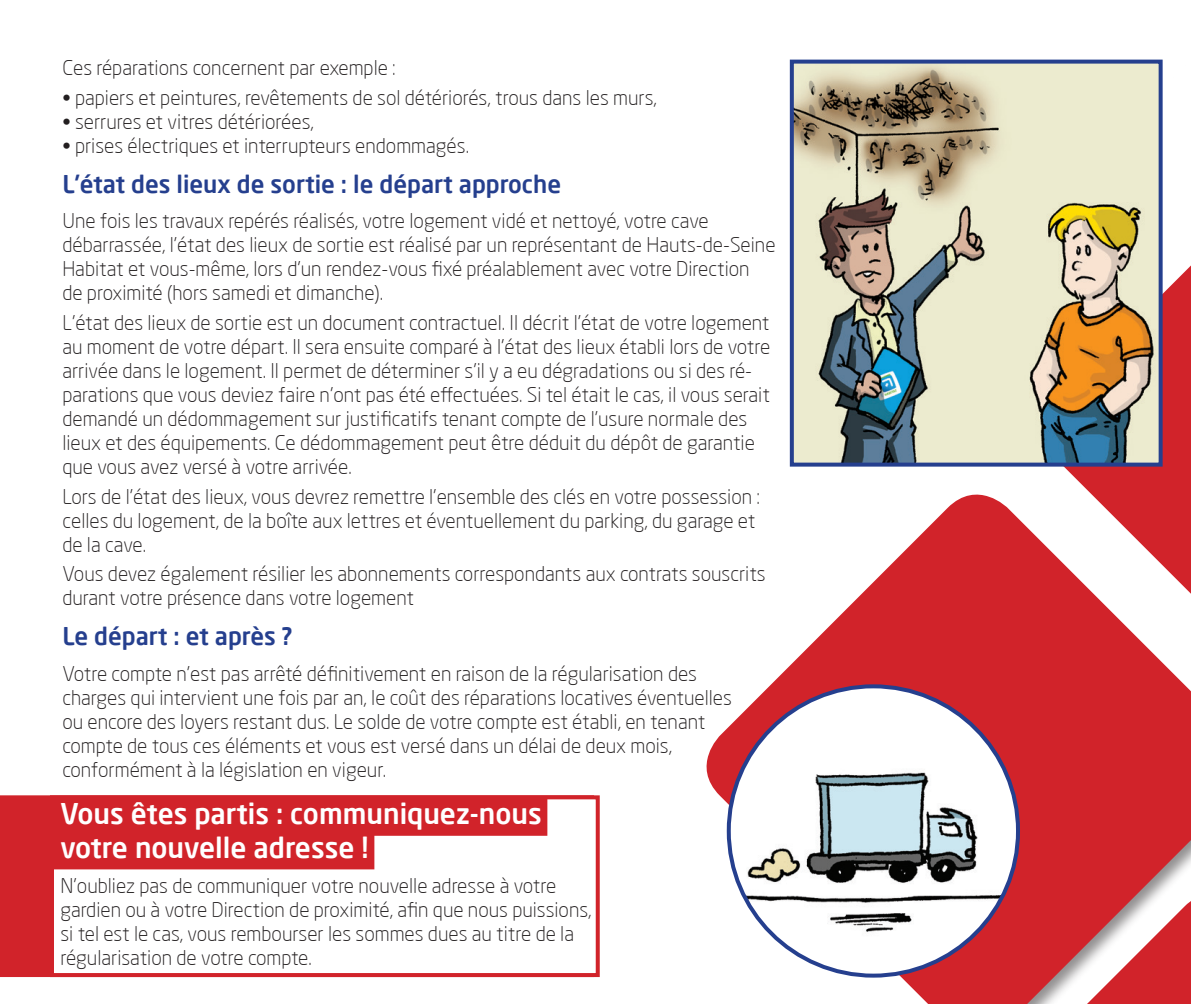
<style>
.page{position:relative;width:1191px;height:1004px;background:#fff}
.page>*{position:absolute;margin:0;border:0;box-sizing:border-box;transform-origin:0 0}
.t1{font:500 28px/33.6px "Neo Sans Pro";color:#fff}
.t2{font:500 24px "Neo Sans Pro";color:#253f8e}
.t3{font:300 20px/24px "Neo Sans Pro";color:#231f20}
</style>
<div class="page">
<svg style="left:1027px;top:142px;width:164px;height:336px;fill:#d1232a"></svg>
<svg style="left:706px;top:478px;width:485px;height:525px;fill:#d1232a"></svg>
<svg style="left:1010px;top:876px;width:181px;height:127px"></svg>
<img style="left:795px;top:65px;width:362px;height:396px">
<div style="left:790px;top:60px;width:372px;height:406px;border:4px solid #253f8e"></div>
<img style="left:729px;top:686px;width:289px;height:289px;border-radius:145px">
<div style="left:0;top:795px;width:50px;height:182px;background:#d1232a"></div>
<div style="left:50px;top:795px;width:550px;height:182px;background:#fff;border:4px solid #d1232a"></div>
<div style="left:49px;top:797px;width:498px;height:38px;background:#d1232a"></div>
<div style="left:49px;top:831px;width:325px;height:38px;background:#d1232a"></div>
<p class="t3" style="left:62px;top:55px;width:335px">Ces réparations concernent par exemple :</p>
<p class="t3" style="left:62px;top:85px;width:596px">• papiers et peintures, revêtements de sol détériorés, trous dans les murs,</p>
<p class="t3" style="left:62px;top:109px;width:253px">• serrures et vitres détériorées,</p>
<p class="t3" style="left:62px;top:133px;width:408px">• prises électriques et interrupteurs endommagés.</p>
<p class="t2" style="left:62px;top:169px;width:500px">L’état des lieux de sortie : le départ approche</p>
<p class="t3" style="left:62px;top:208px;width:714px">Une fois les travaux repérés réalisés, votre logement vidé et nettoyé, votre cave débarrassée, l’état des lieux de sortie est réalisé par un représentant de Hauts-de-Seine Habitat et vous-même, lors d’un rendez-vous fixé préalablement avec votre Direction<br>de proximité (hors samedi et dimanche).</p>
<p class="t3" style="left:62px;top:310px;width:709px">L’état des lieux de sortie est un document contractuel. Il décrit l’état de votre logement au moment de votre départ. Il sera ensuite comparé à l’état des lieux établi lors de votre arrivée dans le logement. Il permet de déterminer s’il y a eu dégradations ou si des ré&shy;parations que vous deviez faire n’ont pas été effectuées. Si tel était le cas, il vous serait demandé un dédommagement sur justificatifs tenant compte de l’usure normale des lieux et des équipements. Ce dédommagement peut être déduit du dépôt de garantie que vous avez versé à votre arrivée.</p>
<p class="t3" style="left:62px;top:484px;width:699px">Lors de l’état des lieux, vous devrez remettre l’ensemble des clés en votre possession : celles du logement, de la boîte aux lettres et éventuellement du parking, du garage et de la cave.</p>
<p class="t3" style="left:62px;top:561px;width:705px">Vous devez également résilier les abonnements correspondants aux contrats souscrits durant votre présence dans votre logement</p>
<p class="t2" style="left:62px;top:621px;width:231px">Le départ : et après ?</p>
<p class="t3" style="left:62px;top:661px;width:671px">Votre compte n’est pas arrêté définitivement en raison de la régularisation des charges qui intervient une fois par an, le coût des réparations locatives éventuelles ou encore des loyers restant dus. Le solde de votre compte est établi, en tenant compte de tous ces éléments et vous est versé dans un délai de deux mois, conformément à la législation en vigeur.</p>
<h1 class="t1" style="left:60px;top:796px;width:483px">Vous êtes partis : communiquez-nous votre nouvelle adresse !</h1>
<p class="t3" style="left:60px;top:873px;width:532px">N’oubliez pas de communiquer votre nouvelle adresse à votre gardien ou à votre Direction de proximité, afin que nous puissions, si tel est le cas, vous rembourser les sommes dues au titre de la régularisation de votre compte.</p>
</div>
